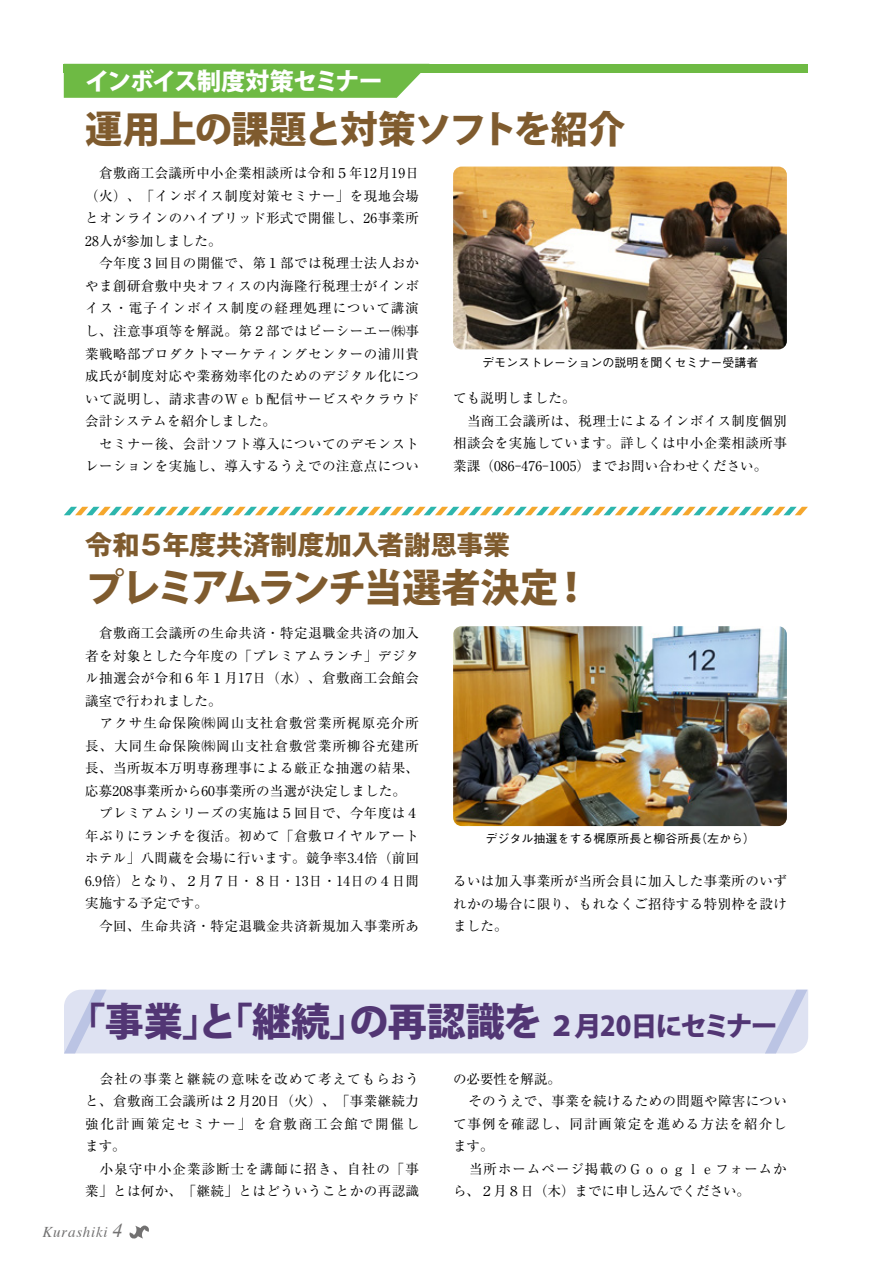
<style>
.page{position:relative;width:893px;height:1263px;background:#fff}
.page>*{position:absolute;margin:0;border:0;box-sizing:border-box;transform-origin:0 0}
.t1{font:800 39px "Koz Go Pr 6 N";color:#523674}
.t2{font:800 39px "Koz Go Pr 6 N";letter-spacing:-.075em;color:#7f5b2e}
.t3{font:800 37.5px "Koz Go Pr 6 N";letter-spacing:-.035em;color:#7f5b2e}
.t4{font:700 27px "Gothic MB101 Pr 5";letter-spacing:-.005em;color:#7f5b2e}
.t5{font:800 24px "Koz Go Pr 6 N";letter-spacing:-.045em;color:#fff}
.t6{font:italic 15px "Times";letter-spacing:.05em;color:#727171}
.t7{font:13.5px/22.5px "Ryumin Pr 5";letter-spacing:.03em;color:#000}
.t8{font:13.5px/22.5px "Ryumin Pr 5";letter-spacing:.08em;color:#000}
.t9{font:13.5px "Ryumin Pr 5";color:#000}
.t10{font:13.5px "Ryumin Pr 5";letter-spacing:.075em;color:#000}
.t11{font:500 12px "Gothic BBB Pr 5";color:#000}
.s1{font-size:27px}
.s2{font-size:19.5px}
</style>
<div class="page">
<div style="left:107px;top:990px;width:701px;height:63px;background:#dee2f2"></div>
<svg style="left:64px;top:990px;width:43px;height:63px;background:#d5daee"></svg>
<svg style="left:765px;top:990px;width:42px;height:63px;background:#d5daee"></svg>
<svg style="left:129px;top:1225px;width:20px;height:14px"></svg>
<div style="left:64px;top:64px;width:744px;height:8px;background:#6eba44"></div>
<svg style="left:64px;top:72px;width:365px;height:26px;background:#76be4f"></svg>
<img style="left:453px;top:167px;width:334px;height:182px">
<img style="left:453px;top:626px;width:334px;height:200px">
<svg style="left:64px;top:507px;width:744px;height:8px"></svg>
<h3 class="t5" style="left:85px;top:68px;width:299px">インボイス制度対策セミナー</h3>
<h2 class="t3" style="left:85px;top:108px;width:542px">運用上の課題と対策ソフトを紹介</h2>
<p class="t7" style="left:85px;top:161px;width:335px">　倉敷商工会議所中小企業相談所は令和５年12月19日（火）、「インボイス制度対策セミナー」を現地会場とオンラインのハイブリッド形式で開催し、26事業所<br>28人が参加しました。<br>　今年度３回目の開催で、第１部では税理士法人おかやま創研倉敷中央オフィスの内海隆行税理士がインボイス・電子インボイス制度の経理処理について講演し、注意事項等を解説。第２部ではピーシーエー㈱事業戦略部プロダクトマーケティングセンターの浦川貴成氏が制度対応や業務効率化のためのデジタル化について説明し、請求書のWeb配信サービスやクラウド会計システムを紹介しました。<br>　セミナー後、会計ソフト導入についてのデモンストレーションを実施し、導入するうえでの注意点につい</p>
<p class="t11" style="left:482px;top:353px;width:277px">デモンストレーションの説明を聞くセミナー受講者</p>
<p class="t7" style="left:453px;top:386px;width:335px">ても説明しました。<br>　当商工会議所は、税理士によるインボイス制度個別相談会を実施しています。詳しくは中小企業相談所事業課（086-476-1005）までお問い合わせください。</p>
<h3 class="t4" style="left:85px;top:522px;width:426px">令和５年度共済制度加入者謝恩事業</h3>
<h1 class="t2" style="left:85px;top:565px;width:507px">プレミアムランチ当選者決定！</h1>
<p class="t7" style="left:85px;top:621px;width:335px">　倉敷商工会議所の生命共済・特定退職金共済の加入者を対象とした今年度の「プレミアムランチ」デジタル抽選会が令和６年１月17日（水）、倉敷商工会館会議室で行われました。<br>　アクサ生命保険㈱岡山支社倉敷営業所梶原亮介所長、大同生命保険㈱岡山支社倉敷営業所柳谷充建所長、当所坂本万明専務理事による厳正な抽選の結果、応募208事業所から60事業所の当選が決定しました。　プレミアムシリーズの実施は５回目で、今年度は４年ぶりにランチを復活。初めて「倉敷ロイヤルアートホテル」八間蔵を会場に行います。競争率3.4倍（前回<br>6.9倍）となり、２月７日・８日・13日・14日の４日間実施する予定です。<br>　今回、生命共済・特定退職金共済新規加入事業所あ</p>
<p class="t11" style="left:485px;top:829px;width:271px">デジタル抽選をする梶原所長と柳谷所長（左から）</p>
<p class="t7" style="left:453px;top:869px;width:335px;text-align:justify">るいは加入事業所が当所会員に加入した事業所のいずれかの場合に限り、もれなくご招待する特別枠を設けました。</p>
<h1 class="t1" style="left:67px;top:1000px;width:713px">「事業」と「継続」の再認識を <span class="s1">２月20日にセミナー</span></h1>
<p class="t8" style="left:85px;top:1066px;width:335px">　会社の事業と継続の意味を改めて考えてもらおうと、倉敷商工会議所は２月20日（火）、「事業継続力強化計画策定セミナー」を倉敷商工会館で開催します。<br>　小泉守中小企業診断士を講師に招き、自社の「事業」とは何か、「継続」とはどういうことかの再認識</p>
<p class="t9" style="left:453px;top:1068px;width:109px">の必要性を解説。</p>
<p class="t7" style="left:468px;top:1089px;width:320px">そのうえで、事業を続けるための問題や障害につい</p>
<p class="t8" style="left:453px;top:1111px;width:335px">て事例を確認し、同計画策定を進める方法を紹介し</p>
<p class="t7" style="left:453px;top:1134px;width:42px">ます。</p>
<p class="t10" style="left:469px;top:1158px;width:319px">当所ホームページ掲載のGoogleフォームか</p>
<p class="t9" style="left:453px;top:1180px;width:298px">ら、２月８日（木）までに申し込んでください。</p>
<p class="t6" style="left:43px;top:1219px;width:82px">Kurashiki <span class="s2">4</span></p>
</div>
